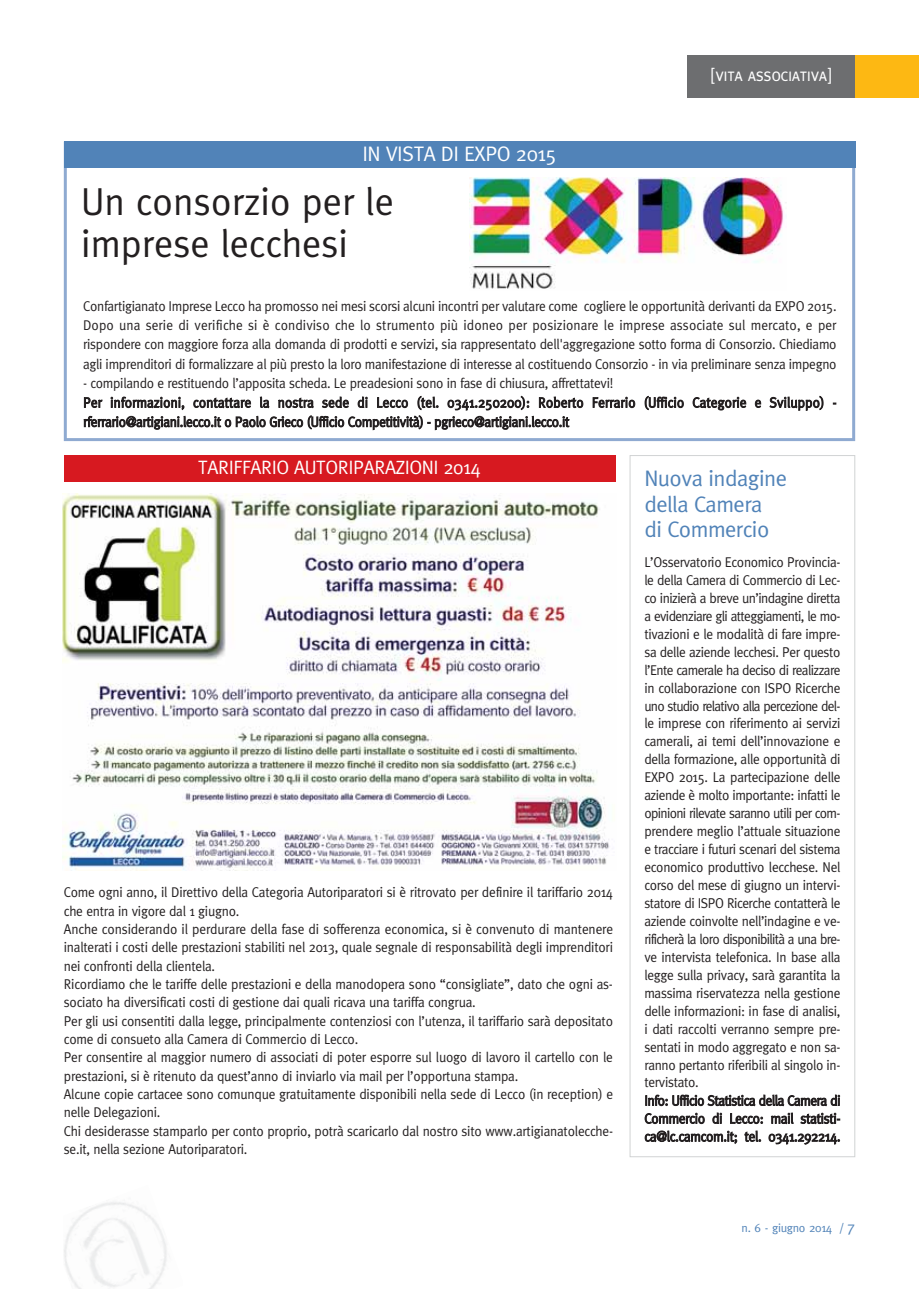
<style>
.page{position:relative;width:919px;height:1289px;background:#fff}
.page>*{position:absolute;margin:0;border:0;box-sizing:border-box;transform-origin:0 0}
.t1{font:39px/42px "Meta";color:#231f20}
.t2{font:22.5px/25.5px "Meta";letter-spacing:-.02em;color:#5183b8}
.t3{font:21px "Meta";letter-spacing:-.02em;color:#fff}
.t4{font:19.35px "Meta";letter-spacing:-.02em;color:#fff}
.t5{font:18px "Meta Caps";letter-spacing:-.025em;color:#fff}
.t6{font:14.25px/18px "Meta";letter-spacing:-.02em;color:#231f20;scale:.94 1}
.t7{font:12px "Meta";letter-spacing:-.025em;color:#5183b8}
.s1{font-size:15px}
</style>
<div class="page">
<img style="left:62px;top:494px;width:548px;height:376px">
<div style="left:64px;top:455px;width:551px;height:26px;background:#d71920"></div>
<div style="left:629px;top:455px;width:226px;height:702px;border:1px solid #d1d3d4"></div>
<div style="left:64px;top:141px;width:791px;height:300px;border:3px solid #8faad1"></div>
<div style="left:64px;top:141px;width:791px;height:26px;background:#5183b8"></div>
<img style="left:469px;top:177px;width:317px;height:112px">
<div style="left:687px;top:55px;width:168px;height:43px;background:#6d6e70"></div>
<div style="left:855px;top:55px;width:63px;height:43px;background:#fdb813"></div>
<p class="t5" style="left:711px;top:64px;width:122px">[vita associativa]</p>
<h3 class="t3" style="left:362px;top:146px;width:196px">IN VISTA DI EXPO 2015</h3>
<h1 class="t1" style="left:81px;top:183px;width:314px">Un consorzio per le imprese lecchesi</h1>
<p class="t6" style="left:83px;top:297px;width:803px;line-height:19.4px;text-align:justify">Confartigianato Imprese Lecco ha promosso nei mesi scorsi alcuni incontri per valutare come cogliere le opportunità derivanti da EXPO 2015.<br>Dopo una serie di verifiche si è condiviso che lo strumento più idoneo per posizionare le imprese associate sul mercato, e per rispondere con maggiore forza alla domanda di prodotti e servizi, sia rappresentato dell'aggregazione sotto forma di Consorzio. Chiediamo agli imprenditori di formalizzare al più presto la loro manifestazione di interesse al costituendo Consorzio - in via preliminare senza impegno</p>
<p class="t6" style="left:83px;top:374px;width:803px;line-height:19.4px">- compilando e restituendo l’apposita scheda. Le preadesioni sono in fase di chiusura, affrettatevi!<br>Per informazioni, contattare la nostra sede di Lecco (tel. 0341.250200): Roberto Ferrario (Ufficio Categorie e Sviluppo) - rferrario@artigiani.lecco.it o Paolo Grieco (Ufficio Competitività) - pgrieco@artigiani.lecco.it</p>
<h3 class="t4" style="left:198px;top:460px;width:284px">TARIFFARIO AUTORIPARAZIONI 2014</h3>
<p class="t6" style="left:64px;top:884px;width:586px">Come ogni anno, il Direttivo della Categoria Autoriparatori si è ritrovato per definire il tariffario 2014 che entra in vigore dal 1 giugno.<br>Anche considerando il perdurare della fase di sofferenza economica, si è convenuto di mantenere inalterati i costi delle prestazioni stabiliti nel 2013, quale segnale di responsabilità degli imprenditori nei confronti della clientela.<br>Ricordiamo che le tariffe delle prestazioni e della manodopera sono “consigliate”, dato che ogni as&shy;sociato ha diversificati costi di gestione dai quali ricava una tariffa congrua.<br>Per gli usi consentiti dalla legge, principalmente contenziosi con l’utenza, il tariffario sarà depositato come di consueto alla Camera di Commercio di Lecco.<br>Per consentire al maggior numero di associati di poter esporre sul luogo di lavoro il cartello con le prestazioni, si è ritenuto da quest’anno di inviarlo via mail per l’opportuna stampa.<br>Alcune copie cartacee sono comunque gratuitamente disponibili nella sede di Lecco (in reception) e nelle Delegazioni.<br>Chi desiderasse stamparlo per conto proprio, potrà scaricarlo dal nostro sito www.artigianatolecche&shy;se.it, nella sezione Autoriparatori.</p>
<h2 class="t2" style="left:644px;top:467px;width:144px">Nuova indagine della Camera<br>di Commercio</h2>
<p class="t6" style="left:644px;top:554px;width:210px">L’Osservatorio Economico Provincia&shy;le della Camera di Commercio di Lec&shy;co inizierà a breve un’indagine diretta a evidenziare gli atteggiamenti, le mo&shy;tivazioni e le modalità di fare impre&shy;sa delle aziende lecchesi. Per questo l’Ente camerale ha deciso di realizzare in collaborazione con ISPO Ricerche uno studio relativo alla percezione del&shy;le imprese con riferimento ai servizi camerali, ai temi dell’innovazione e della formazione, alle opportunità di EXPO 2015. La partecipazione delle aziende è molto importante: infatti le opinioni rilevate saranno utili per com&shy;prendere meglio l’attuale situazione e tracciare i futuri scenari del sistema economico produttivo lecchese. Nel corso del mese di giugno un intervi&shy;statore di ISPO Ricerche contatterà le aziende coinvolte nell’indagine e ve&shy;rificherà la loro disponibilità a una bre&shy;ve intervista telefonica. In base alla legge sulla privacy, sarà garantita la massima riservatezza nella gestione delle informazioni: in fase di analisi, i dati raccolti verranno sempre pre&shy;sentati in modo aggregato e non sa&shy;ranno pertanto riferibili al singolo in&shy;tervistato.<br>Info: Ufficio Statistica della Camera di Commercio di Lecco: mail statisti&shy;ca@lc.camcom.it; tel. 0341.292214.</p>
<p class="t7" style="left:741px;top:1222px;width:115px">n. 6 - giugno 2014 / <span class="s1">7</span></p>
</div>
